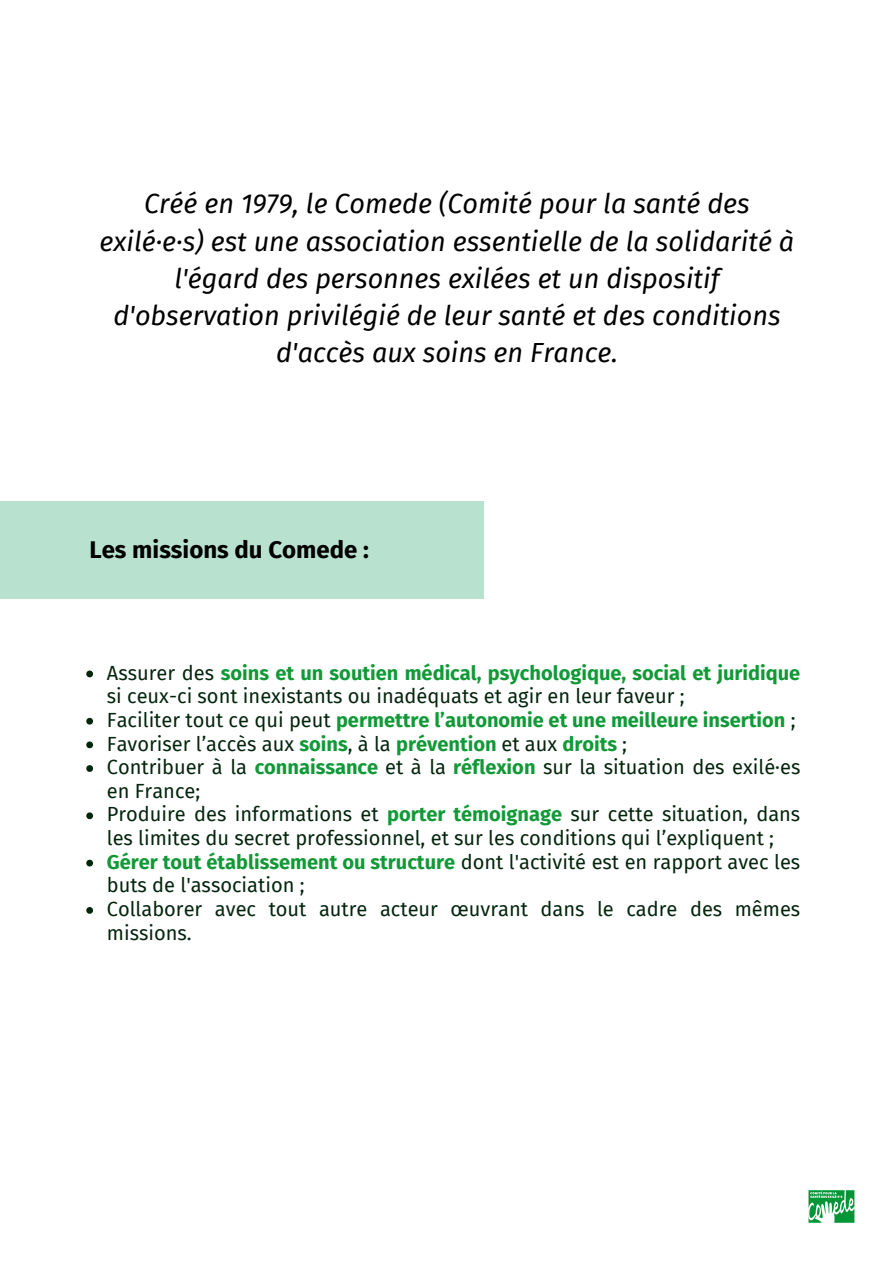
<style>
.page{position:relative;width:894px;height:1264px;background:#fff}
.page>*{position:absolute;margin:0;border:0;box-sizing:border-box;transform-origin:0 0}
.t1{font:italic 27px/37.2px "Fira Sans";color:#000;text-align:center}
.t2{font:700 24px "Fira Sans";color:#000}
.t3{font:19.95px/23.7px "Fira Sans";color:#04250d}
.t4{font:700 19.95px "Fira Sans";color:#119937}
.s1{font-weight:700;color:#119937}
.s2{font-weight:400;color:#04250d}
</style>
<div class="page">
<svg style="left:86px;top:670px;width:7px;height:7px"></svg>
<svg style="left:86px;top:718px;width:7px;height:6px"></svg>
<svg style="left:86px;top:741px;width:7px;height:7px"></svg>
<svg style="left:86px;top:765px;width:7px;height:7px"></svg>
<svg style="left:86px;top:812px;width:7px;height:7px"></svg>
<svg style="left:86px;top:859px;width:7px;height:7px"></svg>
<svg style="left:86px;top:907px;width:7px;height:6px"></svg>
<img style="left:808px;top:1190px;width:47px;height:33px">
<div style="left:0;top:501px;width:483px;height:97px;background:#b9e1d0"></div>
<h1 class="t1" style="left:100px;top:186px;width:696px">Créé en 1979, le Comede (Comité pour la santé des exilé·e·s) est une association essentielle de la solidarité à l'égard des personnes exilées et un dispositif d'observation privilégié de leur santé et des conditions d'accès aux soins en France.</h1>
<p class="t2" style="left:89px;top:535px;width:281px">Les missions du Comede :</p>
<h2 class="t3" style="left:107px;top:661px;width:694px">Assurer des <span class="s1">soins et un soutien médical, psychologique, social et juridique </span>si ceux-ci sont inexistants ou inadéquats et agir en leur faveur ;</h2>
<p class="t4" style="left:107px;top:708px;width:690px"><span class="s2">Faciliter tout ce qui peut</span> permettre l’autonomie et une meilleure insertion <span class="s2">;</span></p>
<p class="t3" style="left:107px;top:732px;width:521px">Favoriser l’accès aux <span class="s1">soins</span>, à la <span class="s1">prévention</span> et aux <span class="s1">droits</span> ;</p>
<p class="t3" style="left:107px;top:755px;width:694px">Contribuer à la <span class="s1">connaissance</span> et à la <span class="s1">réflexion</span> sur la situation des exilé·es en France;</p>
<p class="t3" style="left:107px;top:803px;width:694px">Produire des informations et <span class="s1">porter témoignage</span> sur cette situation, dans les limites du secret professionnel, et sur les conditions qui l’expliquent ;</p>
<p class="t3" style="left:107px;top:850px;width:694px"><span class="s1">Gérer tout établissement ou structure</span> dont l'activité est en rapport avec les buts de l'association ;</p>
<p class="t3" style="left:107px;top:897px;width:694px">Collaborer avec tout autre acteur œuvrant dans le cadre des mêmes missions.</p>
</div>
